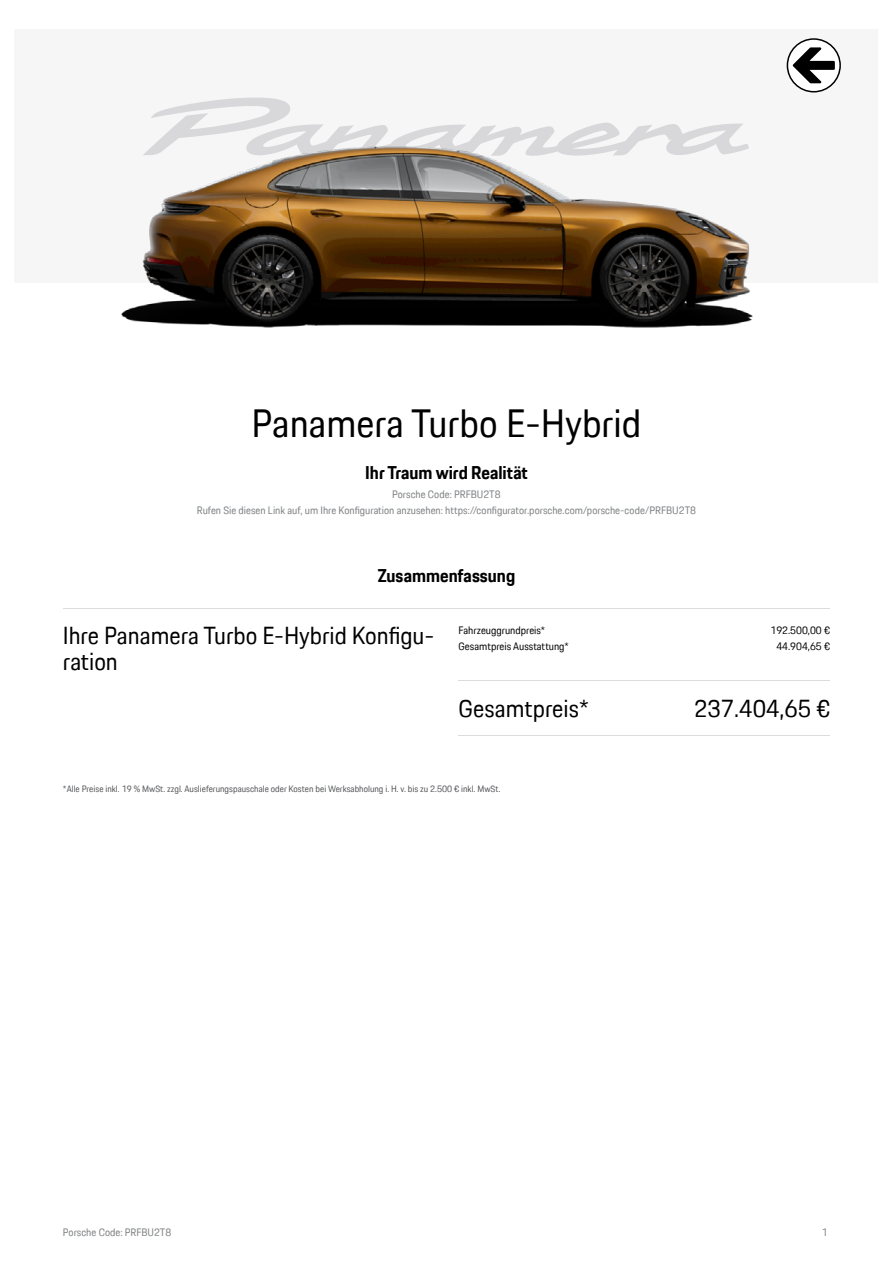
<style>
.page{position:relative;width:893px;height:1263px;background:#fff}
.page>*{position:absolute;margin:0;border:0;box-sizing:border-box;transform-origin:0 0}
.t1{font:38.4px "Porsche Next TT";color:#000}
.t2{font:24px/26.4px "Porsche Next TT";color:#000}
.t3{font:700 18px "Porsche Next TT";color:#000}
.t4{font:10.5px/15.8px "Porsche Next TT";color:#7c7f81;text-align:center}
.t5{font:10.5px "Porsche Next TT";color:#000}
.t6{font:9px "Porsche Next TT";color:#535457}
</style>
<div class="page">
<img style="left:121px;top:38px;width:720px;height:290px">
<hr style="left:63px;top:608px;width:767px;height:1px;background:#dcdcdc">
<hr style="left:458px;top:680px;width:372px;height:1px;background:#dcdcdc">
<hr style="left:458px;top:735px;width:372px;height:1px;background:#dcdcdc">
<svg style="left:787px;top:39px;width:53px;height:53px"></svg>
<div style="left:787px;top:38px;width:54px;height:54px;border:2px solid #000;border-radius:50%"></div>
<svg style="left:791px;top:46px;width:45px;height:39px"></svg>
<h1 class="t1" style="left:252px;top:398px;width:391px">Panamera Turbo E-Hybrid</h1>
<h3 class="t3" style="left:365px;top:460px;width:164px">Ihr Traum wird Realität</h3>
<p class="t4" style="left:197px;top:486px;width:501px">Porsche Code: PRFBU2T8<br>Rufen Sie diesen Link auf, um Ihre Kongturazion anpusehen: hzz/s:..congturazor*/orsche*com./orsche-code.PRFBU2T8</p>
<h3 class="t3" style="left:378px;top:564px;width:139px">Zusammenfassung</h3>
<h2 class="t2" style="left:63px;top:622px;width:373px">Ihre Panamera Turbo E-Hybrid Kongtu&shy;razion</h2>
<p class="t5" style="left:458px;top:623px;width:88px">Fahrpeuttrund/reis1</p>
<p class="t5" style="left:770px;top:623px;width:61px">952*0 , €G</p>
<p class="t5" style="left:458px;top:640px;width:112px">Aesamz/reis 4usszazzunt1</p>
<p class="t5" style="left:776px;top:640px;width:55px">66*5 6,30€G</p>
<h2 class="t2" style="left:458px;top:695px;width:132px">Aesamz/reis1</h2>
<h2 class="t2" style="left:694px;top:695px;width:137px">27l*6 6,30€G</h2>
<p class="t6" style="left:63px;top:783px;width:381px">14%%e Preise ink%* 95 M wWSz* ppt%* 4us%ieferunts/auscha%e oder Koszen bei verksabho%unt i* H* O* bis pu 2*0</p>
<p class="t6" style="left:454px;top:783px;width:48px">G ink%* wWSz*</p>
<p class="t4" style="left:63px;top:1225px;width:110px">Porsche Code: PRFBU2T8</p>
<p class="t4" style="left:822px;top:1225px;width:7px">9</p>
</div>
